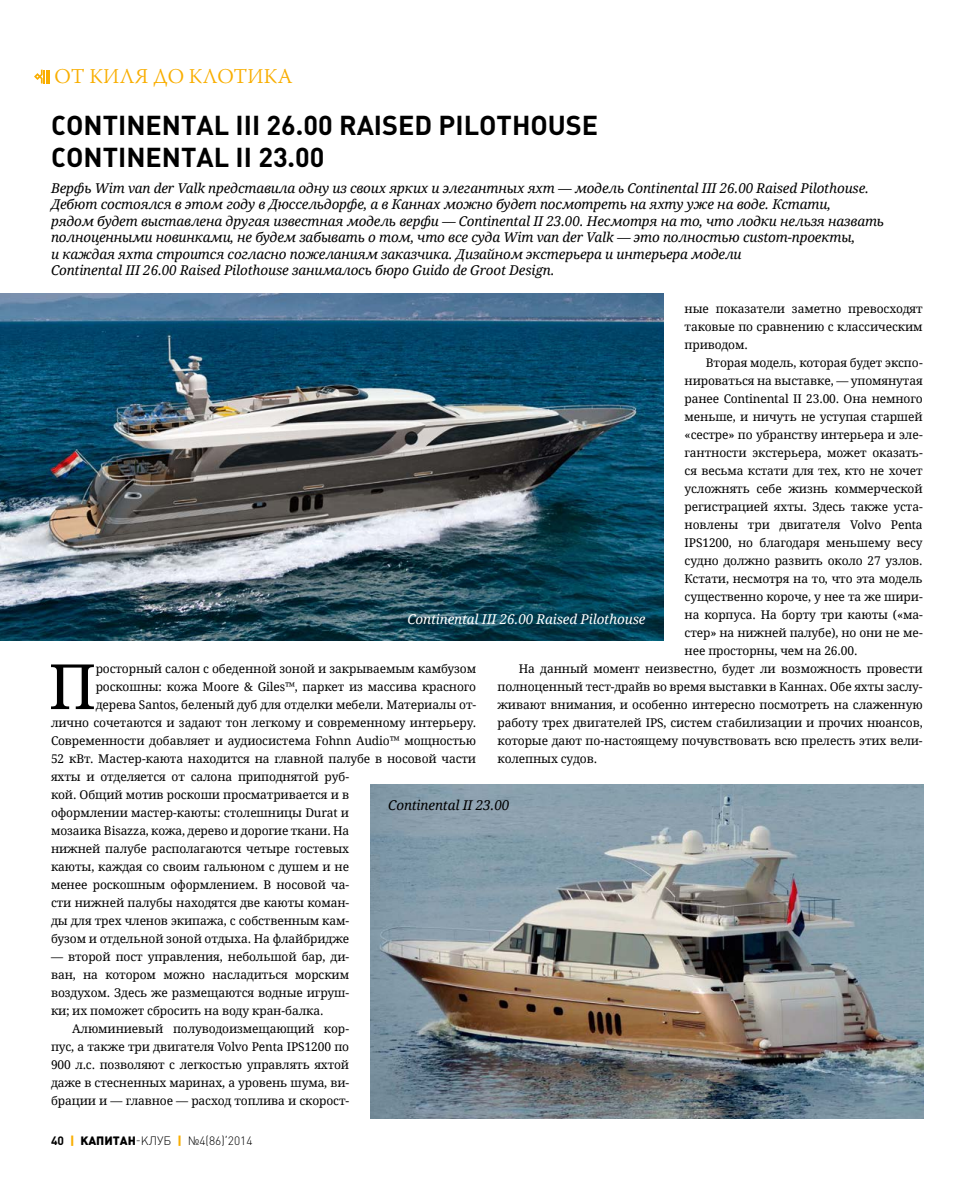
<style>
.page{position:relative;width:978px;height:1191px;background:#fff}
.page>*{position:absolute;margin:0;border:0;box-sizing:border-box;transform-origin:0 0}
.t1{font:62.4px "Droid Serif";color:#000}
.t2{font:700 27px/31.5px "Plumb";color:#000}
.t3{font:300 21px "Warnock Pro";letter-spacing:.005em;color:#f9ae00}
.t4{font:italic 13.5px/16.5px "Droid Serif";letter-spacing:-.01em;color:#000}
.t5{font:italic 13.5px "Droid Serif";letter-spacing:-.01em;color:#fff}
.t6{font:12px/18px "Droid Serif";letter-spacing:-.01em;color:#000;text-align:justify}
.t7{font:300 12px "Plumb";color:#000}
.s1{font-weight:700}
.s2{font-weight:900;color:#f9ae00}
.s3{font-family:"Plumb Soft";font-weight:900}
</style>
<div class="page">
<img style="left:0;top:293px;width:663px;height:347px">
<svg style="left:34px;top:70px;width:16px;height:13px"></svg>
<img style="left:370px;top:784px;width:553px;height:335px">
<h3 class="t3" style="left:55px;top:64px;width:239px">ОТ КИЛЯ ДО КЛОТИКА</h3>
<h2 class="t2" style="left:51px;top:109px;width:549px">CONTINENTAL III 26.00 RAISED PILOTHOUSE<br>CONTINENTAL II 23.00</h2>
<p class="t4" style="left:51px;top:180px;width:835px">Верфь Wim van der Valk представила одну из своих ярких и элегантных яхт — модель Continental III 26.00 Raised Pilothouse.<br>Дебют состоялся в этом году в Дюссельдорфе, а в Каннах можно будет посмотреть на яхту уже на воде. Кстати,<br>рядом будет выставлена другая известная модель верфи — Continental II 23.00. Несмотря на то, что лодки нельзя назвать полноценными новинками, не будем забывать о том, что все суда Wim van der Valk — это полностью сustom-проекты,<br>и каждая яхта строится согласно пожеланиям заказчика. Дизайном экстерьера и интерьера модели<br>Continental III 26.00 Raised Pilothouse занималось бюро Guido de Groot Design.</p>
<p class="t6" style="left:685px;top:300px;width:240px">ные показатели заметно превосходят таковые по сравнению с классическим приводом.</p>
<p class="t6" style="left:706px;top:354px;width:218px">Вторая модель, которая будет экспо-</p>
<p class="t6" style="left:685px;top:372px;width:240px">нироваться на выставке, — упомянутая</p>
<p class="t6" style="left:685px;top:390px;width:240px">ранее Continental II 23.00. Она немного</p>
<p class="t6" style="left:685px;top:408px;width:240px">меньше, и ничуть не уступая старшей</p>
<p class="t6" style="left:685px;top:426px;width:240px">«сестре» по убранству интерьера и эле-</p>
<p class="t6" style="left:685px;top:444px;width:240px">гантности экстерьера, может оказать-</p>
<p class="t6" style="left:685px;top:462px;width:240px">ся весьма кстати для тех, кто не хочет</p>
<p class="t6" style="left:685px;top:480px;width:240px">усложнять себе жизнь коммерческой</p>
<p class="t6" style="left:685px;top:498px;width:240px">регистрацией яхты. Здесь также уста-</p>
<p class="t6" style="left:685px;top:516px;width:240px">новлены три двигателя Volvo Penta</p>
<p class="t6" style="left:685px;top:534px;width:240px">IPS1200, но благодаря меньшему весу</p>
<p class="t6" style="left:685px;top:552px;width:240px">судно должно развить около 27 узлов.</p>
<p class="t6" style="left:685px;top:570px;width:240px">Кстати, несмотря на то, что эта модель</p>
<p class="t6" style="left:685px;top:588px;width:240px">существенно короче, у нее та же шири-</p>
<p class="t6" style="left:685px;top:606px;width:240px">на корпуса. На борту три каюты («ма-</p>
<p class="t6" style="left:685px;top:624px;width:240px">стер» на нижней палубе), но они не ме-</p>
<p class="t6" style="left:685px;top:642px;width:174px">нее просторны, чем на 26.00.</p>
<p class="t6" style="left:519px;top:660px;width:405px">На данный момент неизвестно, будет ли возможность провести</p>
<p class="t6" style="left:497px;top:678px;width:427px">полноценный тест-драйв во время выставки в Каннах. Обе яхты заслу-</p>
<p class="t6" style="left:497px;top:696px;width:427px">живают внимания, и особенно интересно посмотреть на слаженную</p>
<p class="t6" style="left:497px;top:714px;width:427px">работу трех двигателей IPS, систем стабилизации и прочих нюансов,</p>
<p class="t6" style="left:497px;top:732px;width:427px">которые дают по-настоящему почувствовать всю прелесть этих вели-</p>
<p class="t6" style="left:497px;top:750px;width:101px">колепных судов.</p>
<p class="t5" style="left:408px;top:611px;width:239px">Continental III 26.00 Raised Pilothouse</p>
<h1 class="t1" style="left:49px;top:648px;width:49px">П</h1>
<p class="t6" style="left:96px;top:660px;width:382px">росторный салон с обеденной зоной и закрываемым камбузом</p>
<p class="t6" style="left:96px;top:678px;width:382px">роскошны: кожа Moore &amp; Giles™, паркет из массива красного</p>
<p class="t6" style="left:96px;top:696px;width:382px">дерева Santos, беленый дуб для отделки мебели. Материалы от-</p>
<p class="t6" style="left:51px;top:714px;width:427px">лично сочетаются и задают тон легкому и современному интерьеру.</p>
<p class="t6" style="left:51px;top:732px;width:427px">Современности добавляет и аудиосистема Fohnn Audio™ мощностью</p>
<p class="t6" style="left:51px;top:750px;width:427px">52 кВт. Мастер-каюта находится на главной палубе в носовой части</p>
<p class="t6" style="left:51px;top:768px;width:300px">яхты и отделяется от салона приподнятой руб-</p>
<p class="t6" style="left:51px;top:786px;width:300px">кой. Общий мотив роскоши просматривается и в</p>
<p class="t6" style="left:51px;top:804px;width:300px">оформлении мастер-каюты: столешницы Durat и</p>
<p class="t6" style="left:51px;top:822px;width:300px">мозаика Bisazza, кожа, дерево и дорогие ткани. На</p>
<p class="t6" style="left:51px;top:840px;width:300px">нижней палубе располагаются четыре гостевых</p>
<p class="t6" style="left:51px;top:858px;width:300px">каюты, каждая со своим гальюном с душем и не</p>
<p class="t6" style="left:51px;top:876px;width:300px">менее роскошным оформлением. В носовой ча-</p>
<p class="t6" style="left:51px;top:894px;width:300px">сти нижней палубы находятся две каюты коман-</p>
<p class="t6" style="left:51px;top:912px;width:300px">ды для трех членов экипажа, с собственным кам-</p>
<p class="t6" style="left:51px;top:930px;width:300px">бузом и отдельной зоной отдыха. На флайбридже</p>
<p class="t6" style="left:51px;top:948px;width:300px">— второй пост управления, небольшой бар, ди&shy;ван, на котором можно насладиться морским воздухом. Здесь же размещаются водные игруш&shy;ки; их поможет сбросить на воду кран-балка.</p>
<p class="t6" style="left:51px;top:1020px;width:300px;text-indent:21px">Алюминиевый полуводоизмещающий кор&shy;пус, а также три двигателя Volvo Penta IPS1200 по 900 л.с. позволяют с легкостью управлять яхтой даже в стесненных маринах, а уровень шума, ви&shy;брации и — главное — расход топлива и скорост-</p>
<p class="t4" style="left:388px;top:797px;width:122px">Continental II 23.00</p>
<p class="t7" style="left:51px;top:1133px;width:203px"><span class="s1">40</span> <span class="s2">|</span> <span class="s3">КАПИТАН</span>-КЛУБ <span class="s2">|</span> №4(86)’2014</p>
</div>
